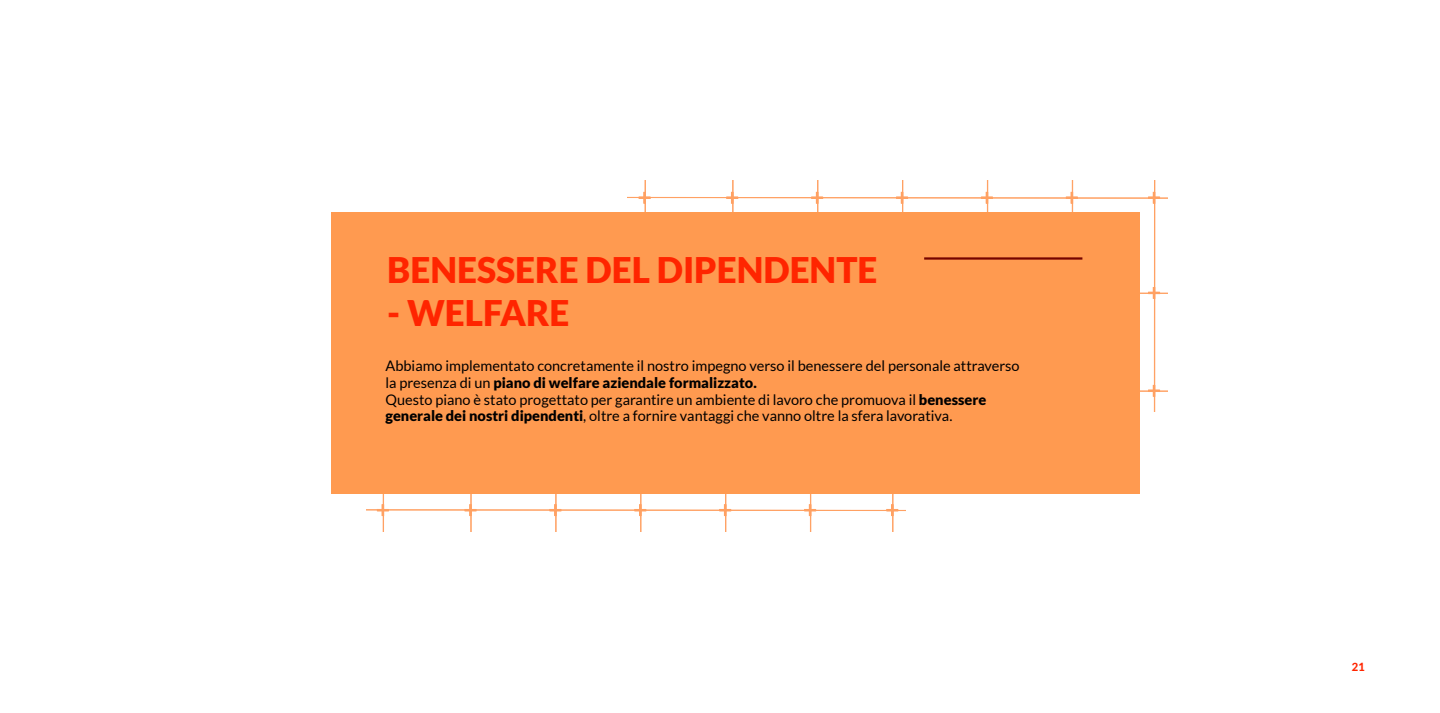
<style>
.page{position:relative;width:1440px;height:713px;background:#fff}
.page>*{position:absolute;margin:0;border:0;box-sizing:border-box;transform-origin:0 0}
.t1{font:900 35.33px "Lato";color:#ff2500}
.t2{font:14.55px/16.7px "Lato";color:#000}
.t3{font:800 11.25px "Lato";color:#ff2500}
.s1{font-weight:900}
</style>
<div class="page">
<svg style="left:366px;top:181px;width:801px;height:350px"></svg>
<div style="left:331px;top:212px;width:808px;height:281px;background:#ff9a50"></div>
<hr style="left:924px;top:257px;width:158px;height:2px;background:#750400">
<h1 class="t1" style="left:387px;top:250px;width:492px">BENESSERE DEL DIPENDENTE</h1>
<h1 class="t1" style="left:387px;top:292px;width:184px">- WELFARE</h1>
<p class="t2" style="left:385px;top:357px;width:636px">Abbiamo implementato concretamente il nostro impegno verso il benessere del personale attraverso la presenza di un <span class="s1">piano di welfare aziendale formalizzato.<br></span>Questo piano è stato progettato per garantire un ambiente di lavoro che promuova il <span class="s1">benessere generale dei nostri dipendenti</span>, oltre a fornire vantaggi che vanno oltre la sfera lavorativa.</p>
<p class="t3" style="left:1352px;top:658px;width:15px">21</p>
</div>
